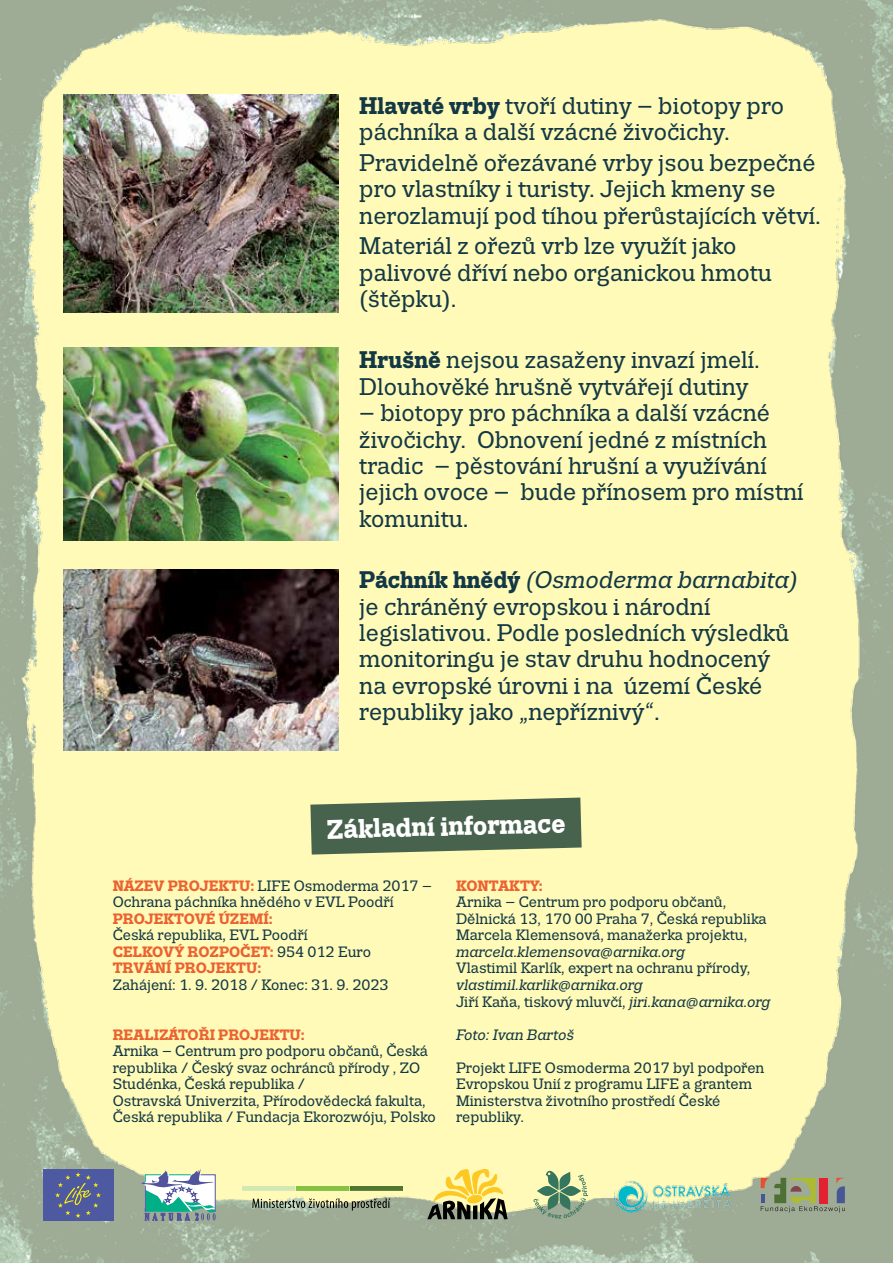
<style>
.page{position:relative;width:893px;height:1263px;background:#fff}
.page>*{position:absolute;margin:0;border:0;box-sizing:border-box;transform-origin:0 0}
.t1{font:700 27px "Trivia Slab";color:#fff}
.t2{font:24px/26.4px "Trivia Slab";color:#133845}
.t3{font:15px/16.5px "Trivia Slab";color:#133845}
.t4{font:italic 15px/16.5px "Trivia Slab";color:#133845}
.t5{font:700 15px "Trivia Slab";color:#eb6130}
.s1{font-weight:700}
.s2{font-style:italic}
.s3{font-weight:700;color:#eb6130}
.s4{font-style:normal}
</style>
<div class="page">
<img style="left:0;top:0;width:893px;height:1263px">
<img style="left:64px;top:570px;width:274px;height:181px">
<img style="left:64px;top:348px;width:274px;height:192px">
<svg style="left:534px;top:1171px;width:54px;height:47px"></svg>
<svg style="left:427px;top:1169px;width:81px;height:50px"></svg>
<svg style="left:761px;top:1178px;width:84px;height:34px"></svg>
<img style="left:612px;top:1179px;width:123px;height:36px">
<div style="left:43px;top:1169px;width:70px;height:51px;background:#4d59a0"></div>
<svg style="left:55px;top:1172px;width:46px;height:46px"></svg>
<svg style="left:141px;top:1169px;width:75px;height:52px"></svg>
<div style="left:350px;top:1186px;width:53px;height:4px;border:1px solid #4f772f"></div>
<div style="left:243px;top:1186px;width:52px;height:4px;border:1px solid #d2e7b4"></div>
<div style="left:297px;top:1186px;width:52px;height:4px;border:1px solid #87c143"></div>
<svg style="left:252px;top:1198px;width:138px;height:12px"></svg>
<svg style="left:310px;top:797px;width:272px;height:57px"></svg>
<img style="left:64px;top:95px;width:274px;height:217px">
<p class="t2" style="left:359px;top:93px;width:426px"><span class="s1">Hlavaté vrby</span> tvoří dutiny – biotopy pro páchníka a další vzácné živočichy.</p>
<p class="t2" style="left:359px;top:150px;width:463px">Pravidelně ořezávané vrby jsou bezpečné pro vlastníky i turisty. Jejich kmeny se nerozlamují pod tíhou přerůstajících větví.</p>
<p class="t2" style="left:359px;top:233px;width:414px">Materiál z ořezů vrb lze využít jako palivové dříví nebo organickou hmotu (štěpku).</p>
<p class="t2" style="left:359px;top:347px;width:402px"><span class="s1">Hrušně</span> nejsou zasaženy invazí jmelí.<br>Dlouhověké hrušně vytvářejí dutiny</p>
<p class="t2" style="left:359px;top:400px;width:446px">– biotopy pro páchníka a další vzácné živočichy. Obnovení jedné z místních tradic – pěstování hrušní a využívání jejich ovoce – bude přínosem pro místní komunitu.</p>
<p class="t2" style="left:359px;top:567px;width:440px"><span class="s1">Páchník hnědý</span> <span class="s2">(Osmoderma barnabita) </span>je chráněný evropskou i národní legislativou. Podle posledních výsledků monitoringu je stav druhu hodnocený na evropské úrovni i na území České republiky jako „nepříznivý“.</p>
<p class="t1" style="left:326px;top:815px;width:240px;rotate:-2deg">Základní informace</p>
<p class="t3" style="left:113px;top:878px;width:321px"><span class="s3">NÁZEV PROJEKTU:</span> LIFE Osmoderma 2017 –<br>Ochrana páchníka hnědého v EVL Poodří</p>
<p class="t5" style="left:113px;top:910px;width:162px">PROJEKTOVÉ ÚZEMÍ:</p>
<p class="t3" style="left:113px;top:927px;width:260px">Česká republika, EVL Poodří<br><span class="s3">CELKOVÝ ROZPOČET:</span> 954 012 Euro<br><span class="s3">TRVÁNÍ PROJEKTU:</span></p>
<p class="t3" style="left:113px;top:977px;width:277px">Zahájení: 1. 9. 2018 / Konec: 31. 9. 2023</p>
<p class="t5" style="left:113px;top:1026px;width:194px">REALIZÁTOŘI PROJEKTU:</p>
<p class="t3" style="left:113px;top:1043px;width:325px">Arnika – Centrum pro podporu občanů, Česká republika / Český svaz ochránců přírody , ZO Studénka, Česká republika /<br>Ostravská Univerzita, Přírodovědecká fakulta, Česká republika / Fundacja Ekorozwóju, Polsko</p>
<p class="t5" style="left:456px;top:877px;width:88px">KONTAKTY:</p>
<p class="t3" style="left:456px;top:894px;width:312px">Arnika – Centrum pro podporu občanů,<br>Dělnická 13, 170 00 Praha 7, Česká republika<br>Marcela Klemensová, manažerka projektu,</p>
<p class="t4" style="left:456px;top:944px;width:230px">marcela.klemensova@arnika.org</p>
<p class="t3" style="left:456px;top:960px;width:296px">Vlastimil Karlík, expert na ochranu přírody,</p>
<p class="t4" style="left:456px;top:977px;width:316px">vlastimil.karlik@arnika.org<br><span class="s4">Jiří Kaňa, tiskový mluvčí,</span> jiri.kana@arnika.org</p>
<p class="t4" style="left:456px;top:1026px;width:119px">Foto: Ivan Bartoš</p>
<p class="t3" style="left:456px;top:1059px;width:310px">Projekt LIFE Osmoderma 2017 byl podpořen Evropskou Unií z programu LIFE a grantem Ministerstva životního prostředí České republiky.</p>
</div>
